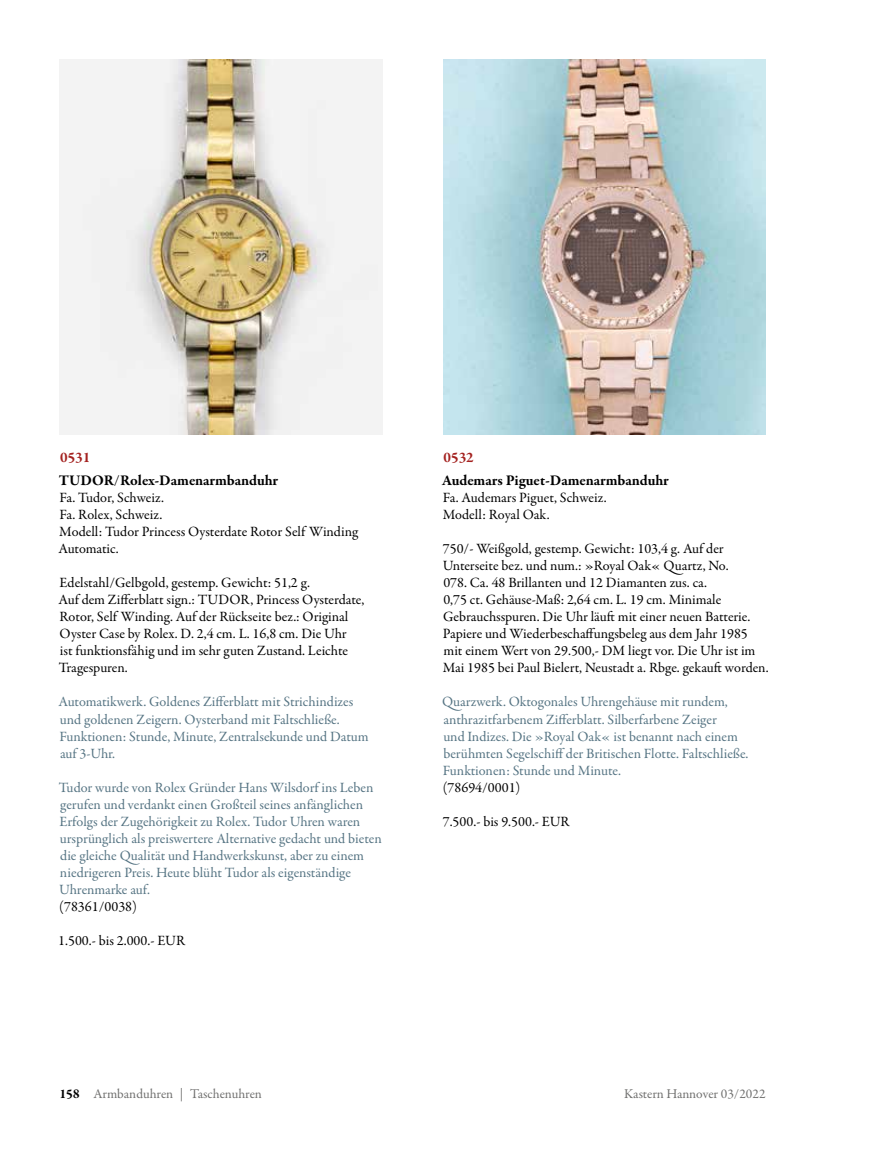
<style>
.page{position:relative;width:872px;height:1149px;background:#fff}
.page>*{position:absolute;margin:0;border:0;box-sizing:border-box;transform-origin:0 0}
.t1{font:700 15px "Garamond Premr Pro";color:#000}
.t2{font:700 15px "Garamond Premr Pro";color:#a42220}
.t3{font:14.25px/17px "Garamond Premr Pro";color:#000}
.t4{font:14.25px/17px "Garamond Premr Pro";color:#557483}
.t5{font:13.5px "Garamond Premr Pro";letter-spacing:-.005em;color:#6f6f6e}
.s1{font-weight:700;color:#000}
</style>
<div class="page">
<img style="left:443px;top:60px;width:322px;height:374px">
<img style="left:60px;top:60px;width:322px;height:374px">
<p class="t2" style="left:60px;top:448px;width:32px">0531</p>
<p class="t1" style="left:59px;top:471px;width:221px">TUDOR/Rolex-Damenarmbanduhr</p>
<p class="t3" style="left:58px;top:489px;width:301px">Fa. Tudor, Schweiz.<br>Fa. Rolex, Schweiz.<br>Modell: Tudor Princess Oysterdate Rotor Self Winding<br>Automatic.</p>
<p class="t3" style="left:58px;top:574px;width:307px">Edelstahl/Gelbgold, gestemp. Gewicht: 51,2 g.<br>Auf dem Zifferblatt sign.: TUDOR, Princess Oysterdate, Rotor, Self Winding. Auf der Rückseite bez.: Original Oyster Case by Rolex. D. 2,4 cm. L. 16,8 cm. Die Uhr<br>ist funktionsfähig und im sehr guten Zustand. Leichte Tragespuren.</p>
<p class="t4" style="left:58px;top:693px;width:312px">Automatikwerk. Goldenes Zifferblatt mit Strichindizes und goldenen Zeigern. Oysterband mit Faltschließe.<br>Funktionen: Stunde, Minute, Zentralsekunde und Datum auf 3-Uhr.</p>
<p class="t4" style="left:59px;top:778px;width:324px">Tudor wurde von Rolex Gründer Hans Wilsdorf ins Leben gerufen und verdankt einen Großteil seines anfänglichen Erfolgs der Zugehörigkeit zu Rolex. Tudor Uhren waren ursprünglich als preiswertere Alternative gedacht und bieten die gleiche Qualität und Handwerkskunst, aber zu einem niedrigeren Preis. Heute blüht Tudor als eigenständige Uhrenmarke auf.</p>
<p class="t3" style="left:59px;top:897px;width:79px">(78361/0038)</p>
<p class="t3" style="left:58px;top:931px;width:128px">1.500.- bis 2.000.- EUR</p>
<p class="t2" style="left:443px;top:448px;width:32px">0532</p>
<p class="t1" style="left:442px;top:471px;width:228px">Audemars Piguet-Damenarmbanduhr</p>
<p class="t3" style="left:443px;top:489px;width:165px">Fa. Audemars Piguet, Schweiz.<br>Modell: Royal Oak.</p>
<p class="t3" style="left:443px;top:540px;width:327px">750/- Weißgold, gestemp. Gewicht: 103,4 g. Auf der Unterseite bez. und num.: »Royal Oak« Quartz, No.<br>078. Ca. 48 Brillanten und 12 Diamanten zus. ca.<br>0,75 ct. Gehäuse-Maß: 2,64 cm. L. 19 cm. Minimale Gebrauchsspuren. Die Uhr läuft mit einer neuen Batterie.<br>Papiere und Wiederbeschaffungsbeleg aus dem Jahr 1985 mit einem Wert von 29.500,- DM liegt vor. Die Uhr ist im Mai 1985 bei Paul Bielert, Neustadt a. Rbge. gekauft worden.</p>
<p class="t4" style="left:442px;top:693px;width:308px">Quarzwerk. Oktogonales Uhrengehäuse mit rundem, anthrazitfarbenem Zifferblatt. Silberfarbene Zeiger<br>und Indizes. Die »Royal Oak« ist benannt nach einem berühmten Segelschiff der Britischen Flotte. Faltschließe.<br>Funktionen: Stunde und Minute.</p>
<p class="t3" style="left:443px;top:778px;width:79px">(78694/0001)</p>
<p class="t3" style="left:443px;top:812px;width:128px">7.500.- bis 9.500.- EUR</p>
<p class="t5" style="left:60px;top:1085px;width:204px"><span class="s1">158</span> Armbanduhren | Taschenuhren</p>
<p class="t5" style="left:624px;top:1085px;width:143px">Kastern Hannover 03/2022</p>
</div>
